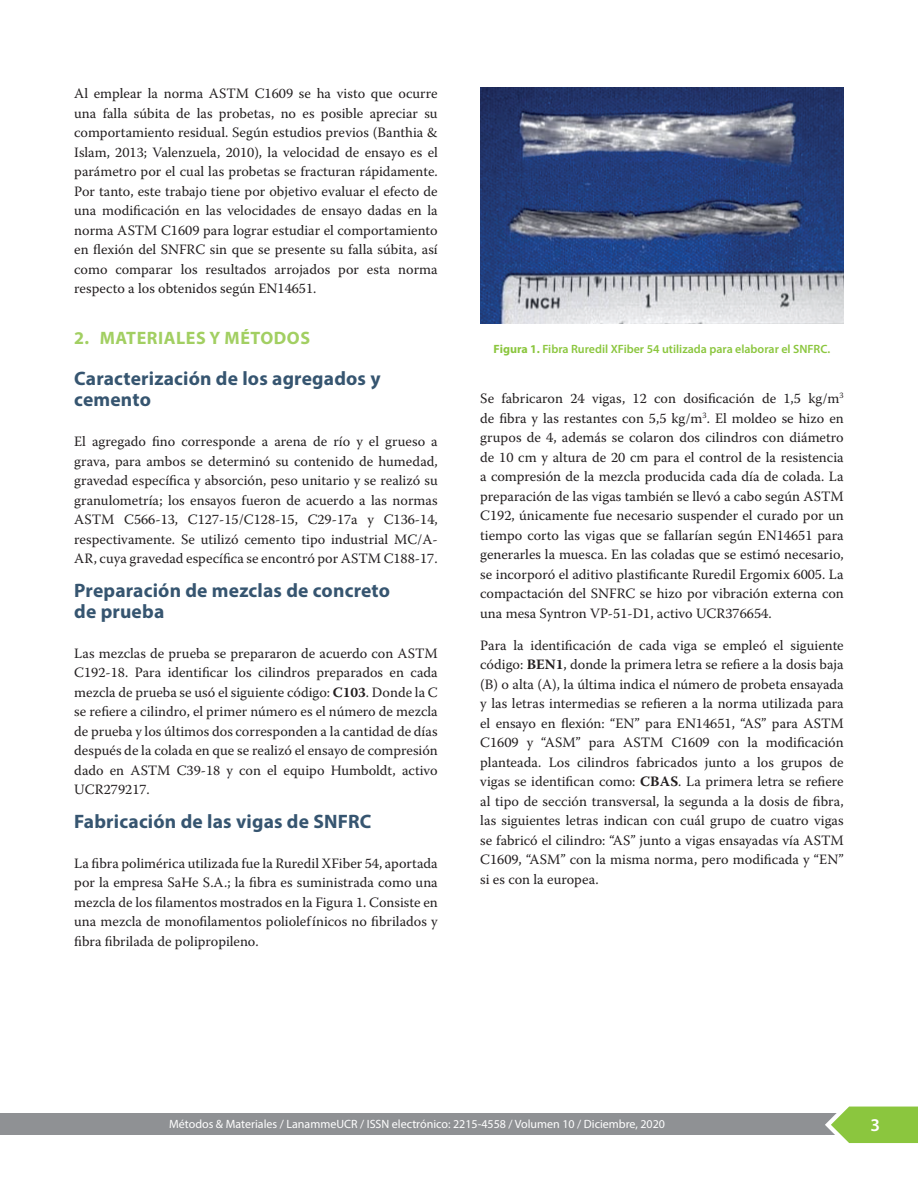
<style>
.page{position:relative;width:918px;height:1188px;background:#fff}
.page>*{position:absolute;margin:0;border:0;box-sizing:border-box;transform-origin:0 0}
.t1{font:700 19.5px/21px "Myriad Pro";letter-spacing:.01em;color:#365570}
.t2{font:700 18px "Myriad Pro";letter-spacing:.03em;color:#a2cf62}
.t3{font:600 18px "Myriad Pro";color:#fff}
.t4{font:14.25px/19.5px "Warnock Pro";color:#231f20;text-align:justify}
.t5{font:12px "Myriad Pro";color:#fff}
.t6{font:600 12px "Myriad Pro";color:#8bc63e}
.s1{font-weight:700}
</style>
<div class="page">
<div style="left:0;top:1114px;width:918px;height:21px;background:#8f9194"></div>
<svg style="left:825px;top:1107px;width:93px;height:36px;background:#99cb59"></svg>
<img style="left:480px;top:88px;width:364px;height:236px">
<p class="t4" style="left:74px;top:84px;width:365px">Al emplear la norma ASTM C1609 se ha visto que ocurre una falla súbita de las probetas, no es posible apreciar su comportamiento residual. Según estudios previos (Banthia &amp; Islam, 2013; Valenzuela, 2010), la velocidad de ensayo es el parámetro por el cual las probetas se fracturan rápidamente.<br>Por tanto, este trabajo tiene por objetivo evaluar el efecto de una modificación en las velocidades de ensayo dadas en la norma ASTM C1609 para lograr estudiar el comportamiento en flexión del SNFRC sin que se presente su falla súbita, así como comparar los resultados arrojados por esta norma respecto a los obtenidos según EN14651.</p>
<p class="t2" style="left:74px;top:326px;width:237px">2. MATERIALES Y MÉTODOS</p>
<h1 class="t1" style="left:74px;top:368px;width:308px">Caracterización de los agregados y cemento</h1>
<p class="t4" style="left:74px;top:432px;width:365px">El agregado fino corresponde a arena de río y el grueso a grava, para ambos se determinó su contenido de humedad, gravedad específica y absorción, peso unitario y se realizó su granulometría; los ensayos fueron de acuerdo a las normas ASTM C566-13, C127-15/C128-15, C29-17a y C136-14, respectivamente. Se utilizó cemento tipo industrial MC/A-AR, cuya gravedad específica se encontró por ASTM C188-17.</p>
<h1 class="t1" style="left:74px;top:579px;width:317px">Preparación de mezclas de concreto de prueba</h1>
<p class="t4" style="left:74px;top:643px;width:365px">Las mezclas de prueba se prepararon de acuerdo con ASTM C192-18. Para identificar los cilindros preparados en cada mezcla de prueba se usó el siguiente código: <span class="s1">C103</span>. Donde la C se refiere a cilindro, el primer número es el número de mezcla de prueba y los últimos dos corresponden a la cantidad de días después de la colada en que se realizó el ensayo de compresión dado en ASTM C39-18 y con el equipo Humboldt, activo UCR279217.</p>
<h1 class="t1" style="left:74px;top:810px;width:299px">Fabricación de las vigas de SNFRC</h1>
<p class="t4" style="left:74px;top:853px;width:365px">La fibra polimérica utilizada fue la Ruredil XFiber 54, aportada por la empresa SaHe S.A.; la fibra es suministrada como una mezcla de los filamentos mostrados en la Figura 1. Consiste en una mezcla de monofilamentos poliolefínicos no fibrilados y fibra fibrilada de polipropileno.</p>
<p class="t6" style="left:494px;top:342px;width:338px"><span class="s1">Figura 1.</span> Fibra Ruredil XFiber 54 utilizada para elaborar el SNFRC.</p>
<p class="t4" style="left:480px;top:388px;width:365px">Se fabricaron 24 vigas, 12 con dosificación de 1,5 kg/m<sup>3 </sup>de fibra y las restantes con 5,5 kg/m<sup>3</sup>. El moldeo se hizo en grupos de 4, además se colaron dos cilindros con diámetro de 10 cm y altura de 20 cm para el control de la resistencia a compresión de la mezcla producida cada día de colada. La preparación de las vigas también se llevó a cabo según ASTM C192, únicamente fue necesario suspender el curado por un tiempo corto las vigas que se fallarían según EN14651 para generarles la muesca. En las coladas que se estimó necesario, se incorporó el aditivo plastificante Ruredil Ergomix 6005. La compactación del SNFRC se hizo por vibración externa con una mesa Syntron VP-51-D1, activo UCR376654.</p>
<p class="t4" style="left:480px;top:635px;width:365px">Para la identificación de cada viga se empleó el siguiente código: <span class="s1">BEN1</span>, donde la primera letra se refiere a la dosis baja (B) o alta (A), la última indica el número de probeta ensayada y las letras intermedias se refieren a la norma utilizada para el ensayo en flexión: “EN” para EN14651, “AS” para ASTM C1609 y “ASM” para ASTM C1609 con la modificación planteada. Los cilindros fabricados junto a los grupos de vigas se identifican como: <span class="s1">CBAS</span>. La primera letra se refiere al tipo de sección transversal, la segunda a la dosis de fibra, las siguientes letras indican con cuál grupo de cuatro vigas se fabricó el cilindro: “AS” junto a vigas ensayadas vía ASTM C1609, “ASM” con la misma norma, pero modificada y “EN” si es con la europea.</p>
<p class="t5" style="left:169px;top:1117px;width:497px">Métodos &amp; Materiales / LanammeUCR / ISSN electrónico: 2215-4558 / Volumen 10 / Diciembre, 2020</p>
<p class="t3" style="left:871px;top:1114px;width:11px">3</p>
</div>
